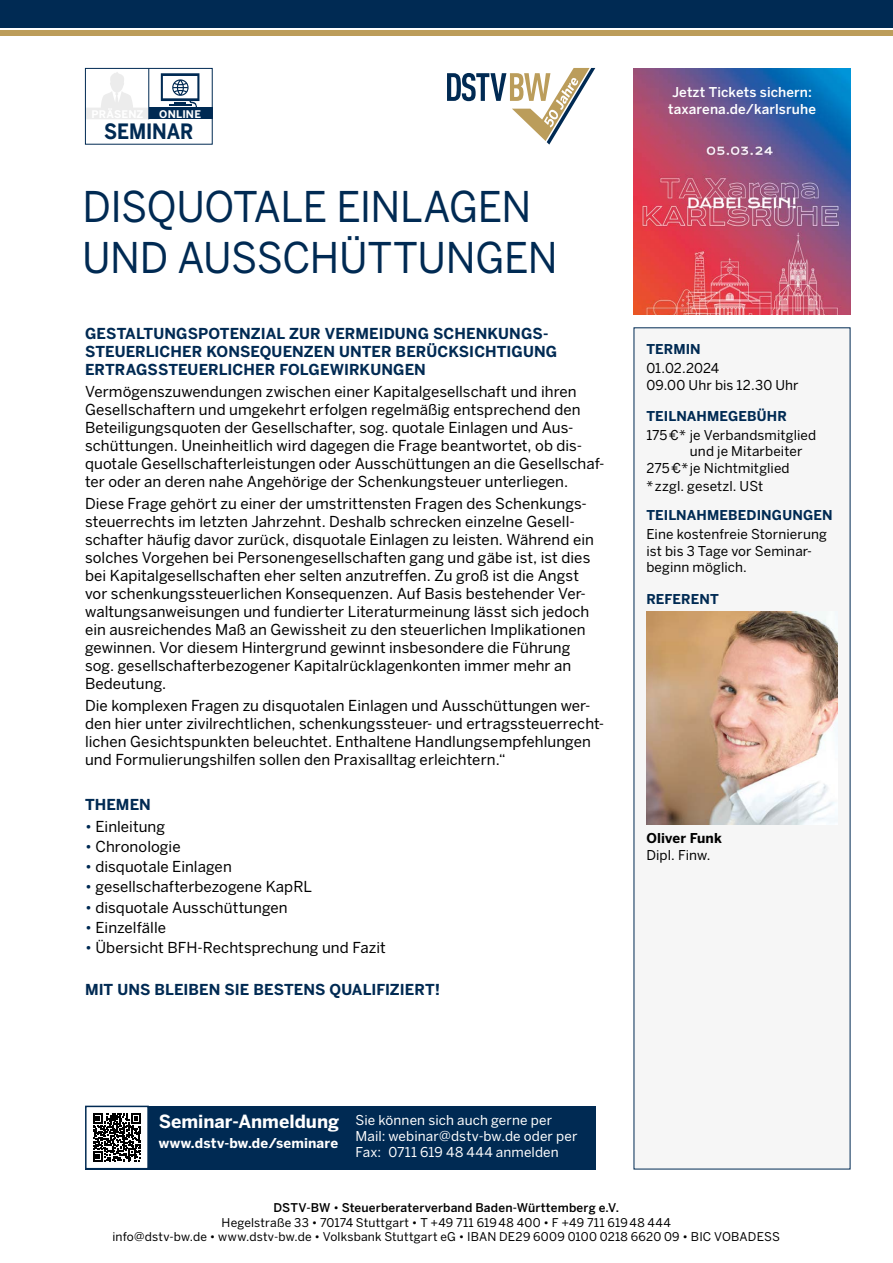
<style>
.page{position:relative;width:893px;height:1263px;background:#fff}
.page>*{position:absolute;margin:0;border:0;box-sizing:border-box;transform-origin:0 0}
.t1{font:42px/50.4px "Benton Sans";letter-spacing:-.01em;color:#002a53;scale:.95 1}
.t2{font:700 21px "Benton Sans";letter-spacing:-.005em;color:#002a53;scale:.9 1}
.t3{font:700 18px "Benton Sans";color:#fff}
.t4{font:15px/18px "Benton Sans";letter-spacing:.005em;color:#000}
.t5{font:700 15px/18px "Benton Sans";letter-spacing:.005em;color:#002a53}
.t6{font:13.5px/16.5px "Benton Sans";letter-spacing:.005em;color:#000}
.t7{font:13.5px/16.2px "Benton Sans";letter-spacing:.01em;color:#fff}
.t8{font:700 13.5px "Benton Sans";letter-spacing:.01em;color:#002a53}
.t9{font:500 13.5px/16.5px "Benton Sans";letter-spacing:.01em;color:#fff}
.t10{font:700 13.5px "Benton Sans";letter-spacing:.01em;color:#fff}
.t11{font:700 13.5px "Benton Sans";letter-spacing:.01em;color:#000}
.t12{font:12px/14.4px "Benton Sans";letter-spacing:.015em;color:#000;text-align:center}
.t13{font:700 10.5px "Benton Sans";letter-spacing:.02em;color:#fff}
.s1{color:#002a53}
.s2{font-weight:500}
</style>
<div class="page">
<div style="left:0;top:31px;width:893px;height:5px;background:#bc9d5a"></div>
<div style="left:0;top:0;width:893px;height:28px;background:#002a53"></div>
<svg style="left:447px;top:68px;width:148px;height:77px"></svg>
<img style="left:634px;top:68px;width:216px;height:247px">
<svg style="left:87px;top:72px;width:61px;height:47px"></svg>
<div style="left:149px;top:108px;width:64px;height:11px;background:#002a53"></div>
<hr style="left:148px;top:68px;width:1px;height:51px;background:#002a53">
<svg style="left:161px;top:73px;width:38px;height:34px"></svg>
<div style="left:85px;top:68px;width:128px;height:77px;border:1px solid #002a53"></div>
<div style="left:634px;top:327px;width:216px;height:842px;background:#f6f6f6"></div>
<img style="left:646px;top:611px;width:192px;height:213px">
<div style="left:85px;top:1106px;width:510px;height:63px;background:#002a53"></div>
<div style="left:86px;top:1106px;width:62px;height:63px;background:#fff"></div>
<svg style="left:93px;top:1113px;width:48px;height:49px"></svg>
<div style="left:85px;top:1106px;width:64px;height:63px;border:2px solid #002a53"></div>
<p class="t13" style="left:159px;top:108px;width:43px">ONLINE</p>
<h2 class="t2" style="left:104px;top:119px;width:101px">SEMINAR</h2>
<h1 class="t1" style="left:82px;top:181px;width:502px">DISQUOTALE EINLAGEN<br>UND AUSSCHÜTTUNGEN</h1>
<p class="t5" style="left:85px;top:324px;width:474px">GESTALTUNGSPOTENZIAL ZUR VERMEIDUNG SCHENKUNGS-<br>STEUERLICHER KONSEQUENZEN UNTER BERÜCKSICHTIGUNG<br>ERTRAGSSTEUERLICHER FOLGEWIRKUNGEN</p>
<p class="t4" style="left:85px;top:382px;width:521px">Vermögenszuwendungen zwischen einer Kapitalgesellschaft und ihren Gesellschaftern und umgekehrt erfolgen regelmäßig entsprechend den Beteiligungsquoten der Gesellschafter, sog. quotale Einlagen und Aus&shy;schüttungen. Uneinheitlich wird dagegen die Frage beantwortet, ob dis&shy;quotale Gesellschafterleistungen oder Ausschüttungen an die Gesellschaf&shy;ter oder an deren nahe Angehörige der Schenkungsteuer unterliegen.</p>
<p class="t4" style="left:85px;top:494px;width:510px">Diese Frage gehört zu einer der umstrittensten Fragen des Schenkungs&shy;steuerrechts im letzten Jahrzehnt. Deshalb schrecken einzelne Gesell&shy;schafter häufig davor zurück, disquotale Einlagen zu leisten. Während ein solches Vorgehen bei Personengesellschaften gang und gäbe ist, ist dies bei Kapitalgesellschaften eher selten anzutreffen. Zu groß ist die Angst vor schenkungssteuerlichen Konsequenzen. Auf Basis bestehender Ver&shy;waltungsanweisungen und fundierter Literaturmeinung lässt sich jedoch ein ausreichendes Maß an Gewissheit zu den steuerlichen Implikationen gewinnen. Vor diesem Hintergrund gewinnt insbesondere die Führung sog. gesellschafterbezogener Kapitalrücklagenkonten immer mehr an Bedeutung.</p>
<p class="t4" style="left:85px;top:697px;width:521px">Die komplexen Fragen zu disquotalen Einlagen und Ausschüttungen wer&shy;den hier unter zivilrechtlichen, schenkungssteuer- und ertragssteuerrecht&shy;lichen Gesichtspunkten beleuchtet. Enthaltene Handlungsempfehlungen und Formulierungshilfen sollen den Praxisalltag erleichtern.“</p>
<p class="t5" style="left:85px;top:795px;width:67px">THEMEN</p>
<p class="t4" style="left:85px;top:817px;width:82px"><span class="s1">•</span> Einleitung</p>
<p class="t4" style="left:85px;top:837px;width:97px"><span class="s1">•</span> Chronologie</p>
<p class="t4" style="left:85px;top:858px;width:148px"><span class="s1">•</span> disquotale Einlagen</p>
<p class="t4" style="left:85px;top:878px;width:229px"><span class="s1">•</span> gesellschafterbezogene KapRL</p>
<p class="t4" style="left:85px;top:898px;width:204px"><span class="s1">•</span> disquotale Ausschüttungen</p>
<p class="t4" style="left:85px;top:918px;width:83px"><span class="s1">•</span> Einzelfälle</p>
<p class="t4" style="left:85px;top:938px;width:302px"><span class="s1">•</span> Übersicht BFH-Rechtsprechung und Fazit</p>
<p class="t5" style="left:85px;top:980px;width:357px">MIT UNS BLEIBEN SIE BESTENS QUALIFIZIERT!</p>
<p class="t9" style="left:668px;top:84px;width:149px">Jetzt Tickets sichern: taxarena.de/karlsruhe</p>
<p class="t8" style="left:646px;top:341px;width:56px">TERMIN</p>
<p class="t6" style="left:646px;top:360px;width:154px">01.02.2024<br>09.00 Uhr bis 12.30 Uhr</p>
<p class="t8" style="left:646px;top:408px;width:142px">TEILNAHMEGEBÜHR</p>
<p class="t6" style="left:646px;top:426px;width:171px">175€* je Verbandsmitglied</p>
<p class="t6" style="left:690px;top:443px;width:114px">und je Mitarbeiter</p>
<p class="t6" style="left:646px;top:459px;width:145px">275€*je Nichtmitglied</p>
<p class="t6" style="left:646px;top:478px;width:118px">*zzgl. gesetzl. USt</p>
<p class="t8" style="left:646px;top:507px;width:188px">TEILNAHMEBEDINGUNGEN</p>
<p class="t6" style="left:646px;top:526px;width:182px">Eine kostenfreie Stornierung ist bis 3 Tage vor Seminar&shy;beginn möglich.</p>
<p class="t8" style="left:646px;top:590px;width:74px">REFERENT</p>
<p class="t11" style="left:646px;top:830px;width:77px">Oliver Funk</p>
<p class="t6" style="left:646px;top:846px;width:66px">Dipl. Finw.</p>
<p class="t3" style="left:159px;top:1110px;width:182px">Seminar-Anmeldung</p>
<p class="t10" style="left:159px;top:1135px;width:181px">www.dstv-bw.de/seminare</p>
<p class="t7" style="left:355px;top:1111px;width:223px">Sie können sich auch gerne per<br>Mail: webinar@dstv-bw.de oder per<br>Fax: 0711 619 48 444 anmelden</p>
<p class="t12" style="left:112px;top:1200px;width:669px"><span class="s2">DSTV-BW</span> • <span class="s2">Steuerberaterverband Baden-Württemberg e.V.<br></span>Hegelstraße 33 • 70174 Stuttgart • T +49 711 61948 400 • F +49 711 61948 444<br>info@dstv-bw.de • www.dstv-bw.de • Volksbank Stuttgart eG • IBAN DE29 6009 0100 0218 6620 09 • BIC VOBADESS</p>
</div>
